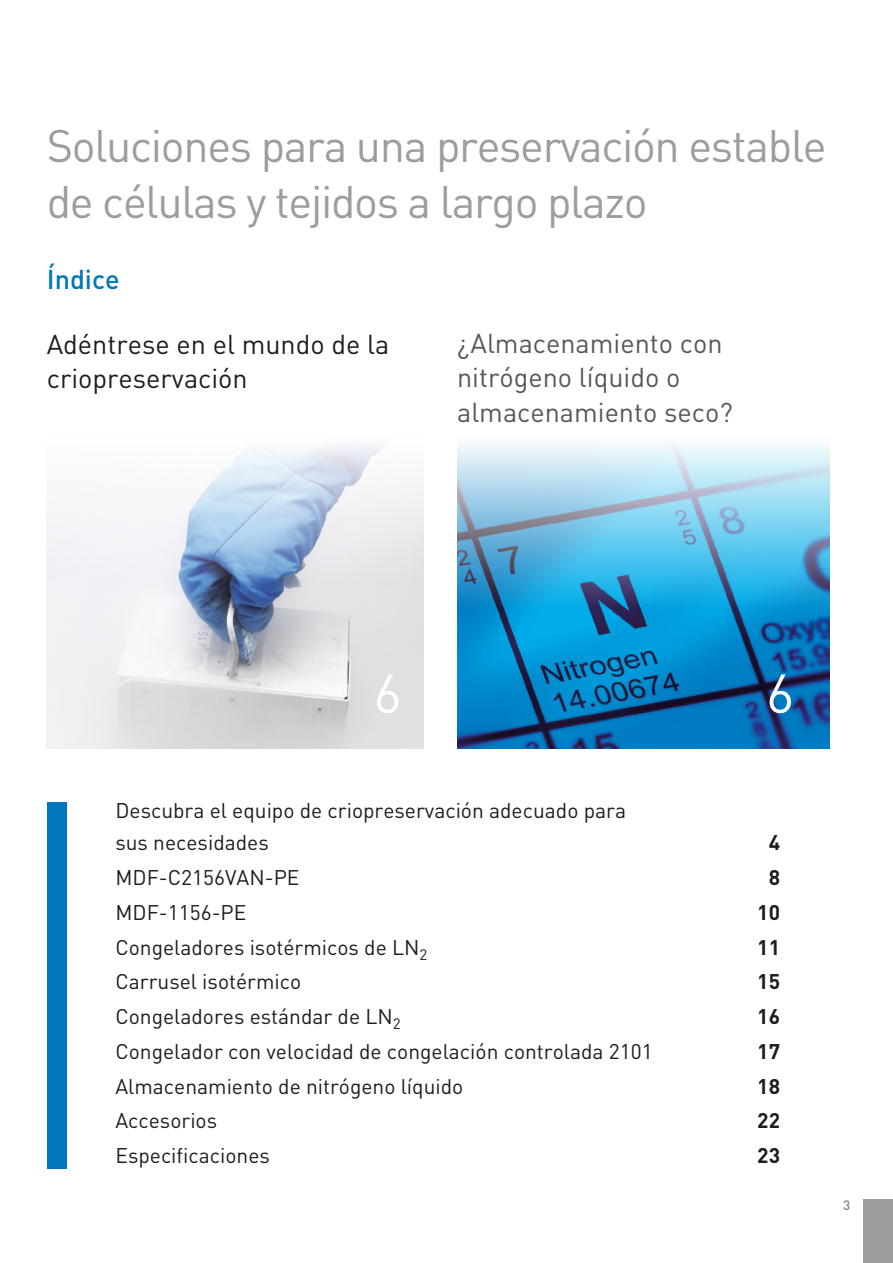
<style>
.page{position:relative;width:893px;height:1263px;background:#fff}
.page>*{position:absolute;margin:0;border:0;box-sizing:border-box;transform-origin:0 0}
.t1{font:54px "DINOT";color:#fff}
.t2{font:45px/55.8px "DINOT";letter-spacing:-.03em;color:#9d9d9c}
.t3{font:27px/34.5px "DINOT";color:#575756}
.t4{font:27px/34.5px "DINOT";color:#1d1d1b}
.t5{font:500 27px "DINOT";color:#0077ba}
.t6{font:21px/31.8px "DINOT";color:#1d1d1b}
.t7{font:700 21px "DINOT";color:#1d1d1b}
.t8{font:500 13.5px "DINOT";color:#878787}
</style>
<div class="page">
<img style="left:457px;top:444px;width:372px;height:304px">
<img style="left:47px;top:445px;width:376px;height:303px">
<div style="left:863px;top:1199px;width:30px;height:64px;background:#9d9d9c"></div>
<div style="left:47px;top:802px;width:20px;height:366px;background:#0077ba"></div>
<h2 class="t2" style="left:47px;top:117px;width:781px">Soluciones para una preservación estable de células y tejidos a largo plazo</h2>
<p class="t5" style="left:47px;top:262px;width:74px">Índice</p>
<p class="t4" style="left:47px;top:326px;width:344px">Adéntrese en el mundo de la criopreservación</p>
<p class="t3" style="left:457px;top:325px;width:277px">¿Almacenamiento con nitrógeno líquido o almacenamiento seco?</p>
<h1 class="t1" style="left:373px;top:660px;width:30px">6</h1>
<h1 class="t1" style="left:766px;top:660px;width:30px">6</h1>
<p class="t6" style="left:115px;top:794px;width:512px">Descubra el equipo de criopreservación adecuado para sus necesidades</p>
<p class="t7" style="left:769px;top:829px;width:13px">4</p>
<p class="t6" style="left:115px;top:861px;width:186px">MDF-C2156VAN-PE</p>
<p class="t7" style="left:769px;top:864px;width:13px">8</p>
<p class="t6" style="left:115px;top:896px;width:133px">MDF-1156-PE</p>
<p class="t7" style="left:757px;top:898px;width:24px">10</p>
<p class="t6" style="left:115px;top:931px;width:313px">Congeladores isotérmicos de LN<sub>2</sub></p>
<p class="t7" style="left:757px;top:933px;width:24px">11</p>
<p class="t6" style="left:115px;top:965px;width:187px">Carrusel isotérmico</p>
<p class="t7" style="left:757px;top:968px;width:24px">15</p>
<p class="t6" style="left:115px;top:1000px;width:287px">Congeladores estándar de LN<sub>2</sub></p>
<p class="t7" style="left:757px;top:1003px;width:24px">16</p>
<p class="t6" style="left:115px;top:1035px;width:539px">Congelador con velocidad de congelación controlada 2101</p>
<p class="t7" style="left:757px;top:1037px;width:24px">17</p>
<p class="t6" style="left:115px;top:1070px;width:349px">Almacenamiento de nitrógeno líquido</p>
<p class="t7" style="left:757px;top:1072px;width:24px">18</p>
<p class="t6" style="left:115px;top:1104px;width:103px">Accesorios</p>
<p class="t7" style="left:757px;top:1107px;width:24px">22</p>
<p class="t6" style="left:115px;top:1139px;width:156px">Especificaciones</p>
<p class="t7" style="left:757px;top:1142px;width:24px">23</p>
<p class="t8" style="left:843px;top:1196px;width:9px">3</p>
</div>
